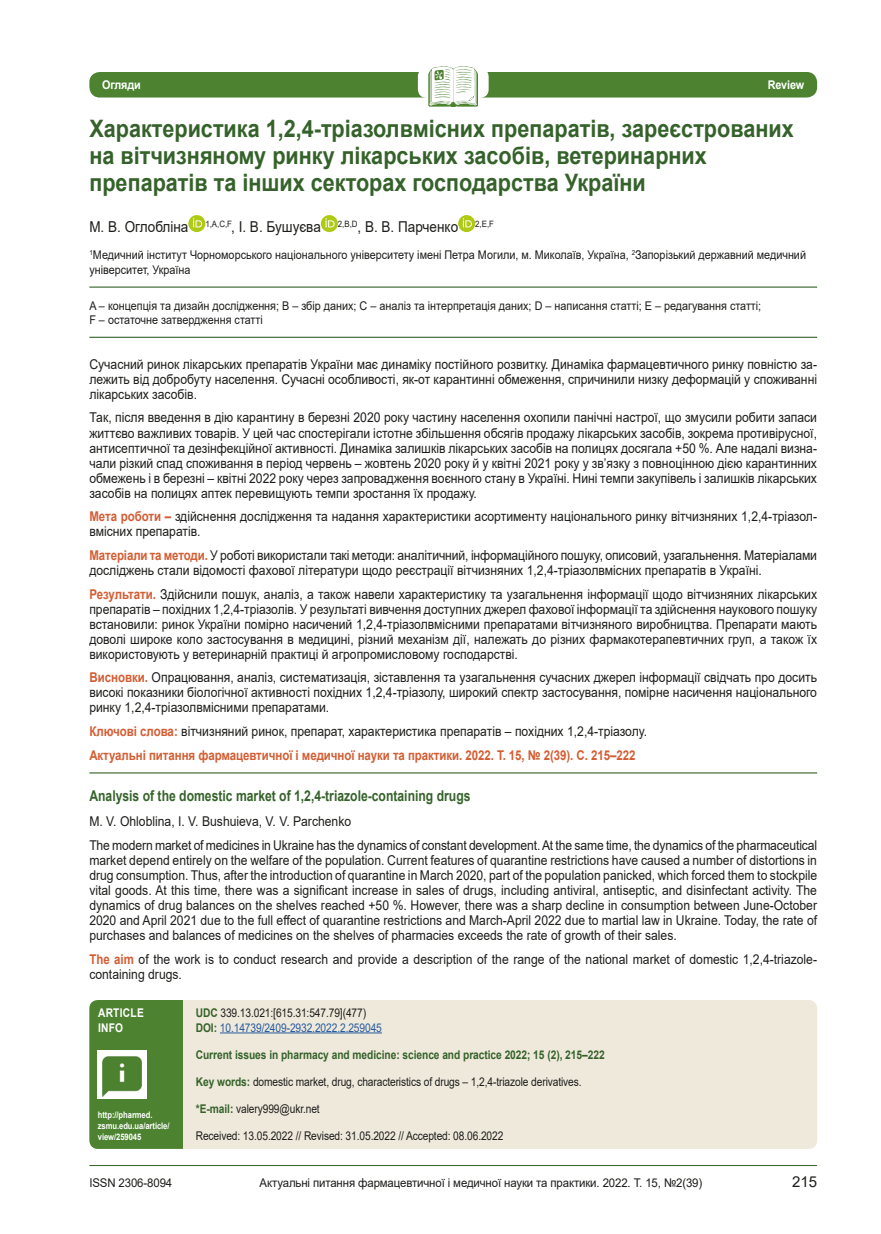
<style>
.page{position:relative;width:881px;height:1234px;background:#fff}
.page>*{position:absolute;margin:0;border:0;box-sizing:border-box;transform-origin:0 0}
.статья{font:700 24px/27px "Arial";color:#35622a;scale:.9 1}
.автор{font:15px "Arial";color:#1d1d1b;scale:.9 1}
.Низ{font:15px "Arial";color:#1d1d1b}
.резюме_назв{font:700 14.85px "Arial";color:#35622a;scale:.82 1}
.резюме{font:13.5px/15px "Arial";color:#1d1d1b;text-align:justify;scale:.9 1}
.резюме_низ{font:700 13.5px "Arial";letter-spacing:-.005em;color:#d45d33;scale:.85 1}
.резюме_авт{font:13.5px "Arial";color:#1d1d1b;scale:.9 1}
.заведение{font:12px/14.4px "Arial";color:#1d1d1b;scale:.9 1}
.удк{font:12px "Arial";letter-spacing:-.01em;color:#1d1d1b;scale:.85 1}
.Низ-2{font:12px "Arial";letter-spacing:-.01em;color:#1d1d1b;scale:.95 1}
.удк-2{font:700 12px "Arial";letter-spacing:-.005em;color:#35622a;scale:.85 1}
.удк-3{font:12px "Arial";letter-spacing:-.01em;color:#275b9c;scale:.85 1}
.о_статье_верх{font:700 12px "Arial";letter-spacing:-.01em;color:#fff;scale:.9 1}
.о_статье_верх-2{font:700 12px/14.9px "Arial";letter-spacing:.025em;color:#fff;scale:.85 1}
.о_статье{font:700 9px/11.2px "Arial";letter-spacing:-.01em;color:#fff;scale:.85 1}
.s1{font-weight:700;color:#d45d33}
.s2{font-weight:700;color:#35622a}
</style>
<div class="page">
<hr style="left:89px;top:1164px;width:727px;height:1px;background:#35622a">
<div style="left:89px;top:72px;width:727px;height:25px;background:#4c8230;border-radius:10px"></div>
<div style="left:417px;top:68px;width:71px;height:30px;background:#fff;border-radius:9px"></div>
<svg style="left:428px;top:66px;width:50px;height:40px"></svg>
<hr style="left:89px;top:286px;width:727px;height:1px;background:#35622a">
<hr style="left:89px;top:336px;width:727px;height:2px;background:#35622a">
<hr style="left:89px;top:772px;width:727px;height:1px;background:#35622a">
<svg style="left:188px;top:215px;width:17px;height:17px"></svg>
<svg style="left:193px;top:218px;width:9px;height:9px"></svg>
<svg style="left:321px;top:215px;width:17px;height:17px"></svg>
<svg style="left:325px;top:218px;width:9px;height:9px"></svg>
<div style="left:458px;top:215px;width:17px;height:17px;background:#afca15;border-radius:50%"></div>
<svg style="left:462px;top:218px;width:10px;height:9px"></svg>
<div style="left:89px;top:999px;width:727px;height:149px;background:#efe9dc;border-radius:9px"></div>
<hr style="left:220px;top:1032px;width:162px;height:1px;background:#275b9c">
<div style="left:89px;top:999px;width:94px;height:149px;background:#4c8230"></div>
<img style="left:98px;top:1049px;width:48px;height:49px">
<p class="о_статье_верх" style="left:102px;top:76px;width:45px">Огляди</p>
<p class="о_статье_верх" style="left:767px;top:76px;width:42px">Review</p>
<p class="статья" style="left:89px;top:115px;width:783px">Характеристика 1,2,4-тріазолвмісних препаратів, зареєстрованих на вітчизняному ринку лікарських засобів, ветеринарних препаратів та інших секторах господарства України</p>
<p class="автор" style="left:89px;top:216px;width:451px">М. В. Оглобліна <sup>1,A,C,F</sup>, І. В. Бушуєва <sup>2,B,D</sup>, В. В. Парченко <sup>2,E,F</sup></p>
<p class="заведение" style="left:89px;top:248px;width:797px"><sup>1</sup>Медичний інститут Чорноморського національного університету імені Петра Могили, м. Миколаїв, Україна, <sup>2</sup>Запорізький державний медичний університет, Україна</p>
<p class="заведение" style="left:89px;top:298px;width:747px">A – концепція та дизайн дослідження; B – збір даних; C – аналіз та інтерпретація даних; D – написання статті; E – редагування статті;<br>F – остаточне затвердження статті</p>
<p class="резюме" style="left:89px;top:356px;width:809px">Сучасний ринок лікарських препаратів України має динаміку постійного розвитку. Динаміка фармацевтичного ринку повністю за&shy;лежить від добробуту населення. Сучасні особливості, як-от карантинні обмеження, спричинили низку деформацій у споживанні лікарських засобів.</p>
<p class="резюме" style="left:89px;top:410px;width:809px">Так, після введення в дію карантину в березні 2020 року частину населення охопили панічні настрої, що змусили робити запаси життєво важливих товарів. У цей час спостерігали істотне збільшення обсягів продажу лікарських засобів, зокрема противірусної, антисептичної та дезінфекційної активності. Динаміка залишків лікарських засобів на полицях досягала +50 %. Але надалі визна&shy;чали різкий спад споживання в період червень – жовтень 2020 року й у квітні 2021 року у зв’язку з повноцінною дією карантинних обмежень і в березні – квітні 2022 року через запровадження воєнного стану в Україні. Нині темпи закупівель і залишків лікарських засобів на полицях аптек перевищують темпи зростання їх продажу.</p>
<p class="резюме" style="left:89px;top:509px;width:808px"><span class="s1">Мета роботи –</span> здійснення дослідження та надання характеристики асортименту національного ринку вітчизняних 1,2,4-тріазол&shy;вмісних препаратів.</p>
<p class="резюме" style="left:89px;top:547px;width:809px"><span class="s1">Матеріали та методи.</span> У роботі використали такі методи: аналітичний, інформаційного пошуку, описовий, узагальнення. Матеріалами досліджень стали відомості фахової літератури щодо реєстрації вітчизняних 1,2,4-тріазолвмісних препаратів в Україні.</p>
<p class="резюме" style="left:89px;top:586px;width:809px"><span class="s1">Результати.</span> Здійснили пошук, аналіз, а також навели характеристику та узагальнення інформації щодо вітчизняних лікарських препаратів – похідних 1,2,4-тріазолів. У результаті вивчення доступних джерел фахової інформації та здійснення наукового пошуку встановили: ринок України помірно насичений 1,2,4-тріазолвмісними препаратами вітчизняного виробництва. Препарати мають доволі широке коло застосування в медицині, різний механізм дії, належать до різних фармакотерапевтичних груп, а також їх використовують у ветеринарній практиці й агропромисловому господарстві.</p>
<p class="резюме" style="left:89px;top:670px;width:809px"><span class="s1">Висновки.</span> Опрацювання, аналіз, систематизація, зіставлення та узагальнення сучасних джерел інформації свідчать про досить високі показники біологічної активності похідних 1,2,4-тріазолу, широкий спектр застосування, помірне насичення національного ринку 1,2,4-тріазолвмісними препаратами.</p>
<p class="резюме" style="left:89px;top:723px;width:621px"><span class="s1">Ключові слова:</span> вітчизняний ринок, препарат, характеристика препаратів – похідних 1,2,4-тріазолу.</p>
<p class="резюме_низ" style="left:89px;top:745px;width:643px">Актуальні питання фармацевтичної і медичної науки та практики. 2022. Т. 15, № 2(39). С. 215–222</p>
<p class="резюме_назв" style="left:89px;top:785px;width:466px">Analysis of the domestic market of 1,2,4-triazole-containing drugs</p>
<p class="резюме_авт" style="left:89px;top:812px;width:292px">M. V. Ohloblina, I. V. Bushuieva, V. V. Parchenko</p>
<p class="резюме" style="left:89px;top:837px;width:810px">The modern market of medicines in Ukraine has the dynamics of constant development. At the same time, the dynamics of the pharmaceutical market depend entirely on the welfare of the population. Current features of quarantine restrictions have caused a number of distortions in drug consumption. Thus, after the introduction of quarantine in March 2020, part of the population panicked, which forced them to stockpile vital goods. At this time, there was a significant increase in sales of drugs, including antiviral, antiseptic, and disinfectant activity. The dynamics of drug balances on the shelves reached +50 %. However, there was a sharp decline in consumption between June-October 2020 and April 2021 due to the full effect of quarantine restrictions and March-April 2022 due to martial law in Ukraine. Today, the rate of purchases and balances of medicines on the shelves of pharmacies exceeds the rate of growth of their sales.</p>
<p class="резюме" style="left:89px;top:951px;width:809px"><span class="s1">The aim</span> of the work is to conduct research and provide a description of the range of the national market of domestic 1,2,4-triazole&shy;containing drugs.</p>
<p class="удк" style="left:196px;top:1004px;width:202px"><span class="s2">UDC</span> 339.13.021:[615.31:547.79](477)</p>
<p class="удк-3" style="left:196px;top:1018px;width:220px"><span class="s2">DOI:</span> 10.14739/2409-2932.2022.2.259045</p>
<p class="удк-2" style="left:196px;top:1045px;width:482px">Current issues in pharmacy and medicine: science and practice 2022; 15 (2), 215–222</p>
<p class="удк" style="left:196px;top:1073px;width:455px"><span class="s2">Key words:</span> domestic market, drug, characteristics of drugs – 1,2,4-triazole derivatives.</p>
<p class="удк" style="left:196px;top:1100px;width:147px"><span class="s2">*Е-mail:</span> valery999@ukr.net</p>
<p class="удк" style="left:196px;top:1127px;width:363px">Received: 13.05.2022 // Revised: 31.05.2022 // Accepted: 08.06.2022</p>
<p class="о_статье_верх-2" style="left:98px;top:1005px;width:55px">ARTICLE<br>INFO</p>
<p class="о_статье" style="left:98px;top:1108px;width:86px">http://pharmed. zsmu.edu.ua/article/ view/259045</p>
<p class="Низ-2" style="left:89px;top:1174px;width:89px">ISSN 2306-8094</p>
<p class="Низ-2" style="left:259px;top:1174px;width:467px">Актуальні питання фармацевтичної і медичної науки та практики. 2022. Т. 15, №2(39)</p>
<p class="Низ" style="left:791px;top:1171px;width:27px">215</p>
</div>
